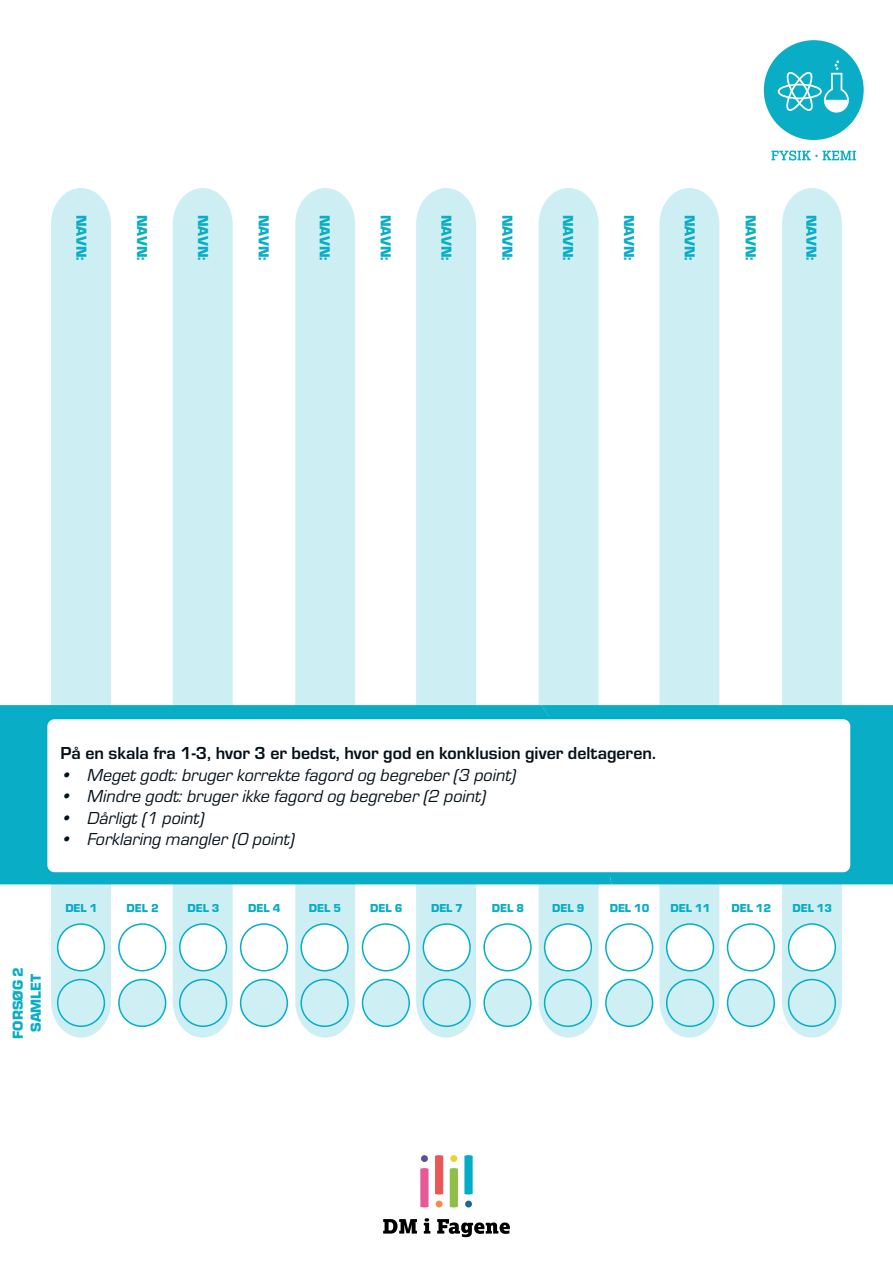
<style>
.page{position:relative;width:893px;height:1263px;background:#fff}
.page>*{position:absolute;margin:0;border:0;box-sizing:border-box;transform-origin:0 0}
.t1{font:italic 18px "Eurostile";color:#051119}
.t2{font:700 18px "Eurostile";color:#051119}
.t3{font:900 15px/18px "Eurostile";color:#0aadc6;text-align:center}
.t4{font:900 12px "Eurostile";color:#0aadc6}
</style>
<div class="page">
<div style="left:764px;top:40px;width:100px;height:100px;background:#0aadc6;border-radius:50%"></div>
<svg style="left:771px;top:150px;width:85px;height:11px"></svg>
<svg style="left:778px;top:60px;width:71px;height:53px"></svg>
<div style="left:465px;top:1200px;width:7px;height:7px;background:#18699a;border-radius:50%"></div>
<svg style="left:464px;top:1155px;width:9px;height:39px"></svg>
<div style="left:436px;top:1200px;width:7px;height:7px;background:#f28b50;border-radius:50%"></div>
<svg style="left:435px;top:1155px;width:8px;height:39px"></svg>
<div style="left:450px;top:1155px;width:7px;height:7px;background:#e7d431;border-radius:50%"></div>
<svg style="left:450px;top:1168px;width:8px;height:39px"></svg>
<div style="left:421px;top:1155px;width:7px;height:7px;background:#5d4f9c;border-radius:50%"></div>
<svg style="left:420px;top:1168px;width:9px;height:39px"></svg>
<svg style="left:383px;top:1219px;width:34px;height:14px"></svg>
<svg style="left:424px;top:1218px;width:6px;height:15px"></svg>
<svg style="left:437px;top:1219px;width:73px;height:18px"></svg>
<div style="left:51px;top:188px;width:60px;height:850px;background:#cdeff4"></div>
<div style="left:173px;top:188px;width:60px;height:850px;background:#cdeff4"></div>
<svg style="left:295px;top:188px;width:60px;height:850px;background:#ceeff4"></svg>
<div style="left:416px;top:188px;width:60px;height:850px;background:#cdeff4"></div>
<div style="left:539px;top:188px;width:60px;height:850px;background:#cdeff4"></div>
<svg style="left:659px;top:188px;width:60px;height:850px;background:#d0eff4"></svg>
<div style="left:782px;top:188px;width:60px;height:850px;background:#cdeff4"></div>
<div style="left:0;top:705px;width:541px;height:179px;background:#0aadc6"></div>
<svg style="left:541px;top:606px;width:352px;height:332px"></svg>
<div style="left:46px;top:718px;width:806px;height:156px;background:#fff;border-radius:9px"></div>
<div style="left:44px;top:716px;width:809px;height:159px;border:3px solid #03aec7;border-radius:9px"></div>
<div style="left:58px;top:924px;width:46px;height:47px;background:#fff;border-radius:50%"></div>
<div style="left:57px;top:923px;width:48px;height:48px;border:2px solid #03aec7;border-radius:50%"></div>
<div style="left:301px;top:924px;width:47px;height:47px;background:#fff;border-radius:50%"></div>
<div style="left:300px;top:923px;width:49px;height:48px;border:2px solid #03aec7;border-radius:50%"></div>
<div style="left:545px;top:924px;width:46px;height:47px;background:#fff;border-radius:50%"></div>
<div style="left:544px;top:923px;width:48px;height:48px;border:2px solid #03aec7;border-radius:50%"></div>
<div style="left:118px;top:923px;width:48px;height:48px;border:2px solid #03aec7;border-radius:50%"></div>
<div style="left:362px;top:923px;width:48px;height:48px;border:2px solid #03aec7;border-radius:50%"></div>
<div style="left:606px;top:924px;width:47px;height:47px;background:#fff;border-radius:50%"></div>
<div style="left:605px;top:923px;width:48px;height:48px;border:2px solid #03aec7;border-radius:50%"></div>
<div style="left:180px;top:924px;width:46px;height:47px;background:#fff;border-radius:50%"></div>
<div style="left:179px;top:923px;width:48px;height:48px;border:2px solid #03aec7;border-radius:50%"></div>
<div style="left:423px;top:924px;width:47px;height:47px;background:#fff;border-radius:50%"></div>
<div style="left:423px;top:923px;width:48px;height:48px;border:2px solid #03aec7;border-radius:50%"></div>
<div style="left:667px;top:924px;width:46px;height:47px;background:#fff;border-radius:50%"></div>
<div style="left:666px;top:923px;width:48px;height:48px;border:2px solid #03aec7;border-radius:50%"></div>
<div style="left:240px;top:923px;width:48px;height:48px;border:2px solid #03aec7;border-radius:50%"></div>
<div style="left:483px;top:923px;width:49px;height:48px;border:2px solid #03aec7;border-radius:50%"></div>
<div style="left:727px;top:924px;width:47px;height:47px;background:#fff;border-radius:50%"></div>
<div style="left:727px;top:923px;width:48px;height:48px;border:2px solid #03aec7;border-radius:50%"></div>
<div style="left:789px;top:924px;width:46px;height:47px;background:#fff;border-radius:50%"></div>
<div style="left:788px;top:923px;width:48px;height:48px;border:2px solid #03aec7;border-radius:50%"></div>
<div style="left:58px;top:979px;width:46px;height:47px;background:#cef0f5;border-radius:50%"></div>
<div style="left:57px;top:979px;width:48px;height:48px;border:2px solid #03aec7;border-radius:50%"></div>
<div style="left:301px;top:979px;width:47px;height:47px;background:#cef0f5;border-radius:50%"></div>
<div style="left:300px;top:979px;width:49px;height:48px;border:2px solid #03aec7;border-radius:50%"></div>
<div style="left:545px;top:979px;width:46px;height:47px;background:#cef0f5;border-radius:50%"></div>
<div style="left:544px;top:979px;width:48px;height:48px;border:2px solid #03aec7;border-radius:50%"></div>
<div style="left:119px;top:979px;width:47px;height:47px;background:#cef0f5;border-radius:50%"></div>
<div style="left:118px;top:979px;width:48px;height:48px;border:2px solid #03aec7;border-radius:50%"></div>
<div style="left:362px;top:979px;width:47px;height:47px;background:#cef0f5;border-radius:50%"></div>
<div style="left:362px;top:979px;width:48px;height:48px;border:2px solid #03aec7;border-radius:50%"></div>
<div style="left:606px;top:979px;width:47px;height:47px;background:#cef0f5;border-radius:50%"></div>
<div style="left:605px;top:979px;width:48px;height:48px;border:2px solid #03aec7;border-radius:50%"></div>
<div style="left:180px;top:979px;width:46px;height:47px;background:#cef0f5;border-radius:50%"></div>
<div style="left:179px;top:979px;width:48px;height:48px;border:2px solid #03aec7;border-radius:50%"></div>
<div style="left:423px;top:979px;width:47px;height:47px;background:#cef0f5;border-radius:50%"></div>
<div style="left:423px;top:979px;width:48px;height:48px;border:2px solid #03aec7;border-radius:50%"></div>
<div style="left:667px;top:979px;width:46px;height:47px;background:#cef0f5;border-radius:50%"></div>
<div style="left:666px;top:979px;width:48px;height:48px;border:2px solid #03aec7;border-radius:50%"></div>
<div style="left:241px;top:979px;width:46px;height:47px;background:#cef0f5;border-radius:50%"></div>
<div style="left:240px;top:979px;width:48px;height:48px;border:2px solid #03aec7;border-radius:50%"></div>
<div style="left:484px;top:979px;width:47px;height:47px;background:#cef0f5;border-radius:50%"></div>
<div style="left:483px;top:979px;width:49px;height:48px;border:2px solid #03aec7;border-radius:50%"></div>
<div style="left:727px;top:979px;width:47px;height:47px;background:#cef0f5;border-radius:50%"></div>
<div style="left:727px;top:979px;width:48px;height:48px;border:2px solid #03aec7;border-radius:50%"></div>
<div style="left:789px;top:979px;width:46px;height:47px;background:#cef0f5;border-radius:50%"></div>
<div style="left:788px;top:979px;width:48px;height:48px;border:2px solid #03aec7;border-radius:50%"></div>
<p class="t3" style="left:91px;top:215px;width:47px;rotate:90deg">NAVN:</p>
<p class="t3" style="left:152px;top:215px;width:47px;rotate:90deg">NAVN:</p>
<p class="t3" style="left:213px;top:215px;width:47px;rotate:90deg">NAVN:</p>
<p class="t3" style="left:274px;top:215px;width:47px;rotate:90deg">NAVN:</p>
<p class="t3" style="left:335px;top:215px;width:47px;rotate:90deg">NAVN:</p>
<p class="t3" style="left:396px;top:215px;width:47px;rotate:90deg">NAVN:</p>
<p class="t3" style="left:456px;top:215px;width:47px;rotate:90deg">NAVN:</p>
<p class="t3" style="left:517px;top:215px;width:47px;rotate:90deg">NAVN:</p>
<p class="t3" style="left:578px;top:215px;width:47px;rotate:90deg">NAVN:</p>
<p class="t3" style="left:639px;top:215px;width:47px;rotate:90deg">NAVN:</p>
<p class="t3" style="left:700px;top:215px;width:47px;rotate:90deg">NAVN:</p>
<p class="t3" style="left:761px;top:215px;width:47px;rotate:90deg">NAVN:</p>
<p class="t3" style="left:822px;top:215px;width:47px;rotate:90deg">NAVN:</p>
<p class="t2" style="left:61px;top:740px;width:597px">På en skala fra 1-3, hvor 3 er bedst, hvor god en konklusion giver deltageren.</p>
<p class="t1" style="left:61px;top:762px;width:457px">• Meget godt: bruger korrekte fagord og begreber (3 point)</p>
<p class="t1" style="left:61px;top:784px;width:427px">• Mindre godt: bruger ikke fagord og begreber (2 point)</p>
<p class="t1" style="left:61px;top:806px;width:145px">• Dårligt (1 point)</p>
<p class="t1" style="left:61px;top:827px;width:236px">• Forklaring mangler (0 point)</p>
<p class="t4" style="left:65px;top:899px;width:34px">DEL 1</p>
<p class="t4" style="left:127px;top:899px;width:34px">DEL 2</p>
<p class="t4" style="left:187px;top:899px;width:34px">DEL 3</p>
<p class="t4" style="left:248px;top:899px;width:34px">DEL 4</p>
<p class="t4" style="left:309px;top:899px;width:34px">DEL 5</p>
<p class="t4" style="left:370px;top:899px;width:34px">DEL 6</p>
<p class="t4" style="left:431px;top:899px;width:34px">DEL 7</p>
<p class="t4" style="left:492px;top:899px;width:34px">DEL 8</p>
<p class="t4" style="left:552px;top:899px;width:34px">DEL 9</p>
<p class="t4" style="left:610px;top:899px;width:41px">DEL 10</p>
<p class="t4" style="left:671px;top:899px;width:41px">DEL 11</p>
<p class="t4" style="left:731px;top:899px;width:41px">DEL 12</p>
<p class="t4" style="left:792px;top:899px;width:41px">DEL 13</p>
<p class="t3" style="left:8px;top:1039px;width:73px;rotate:-90deg">FORSØG 2<br>SAMLET</p>
</div>
